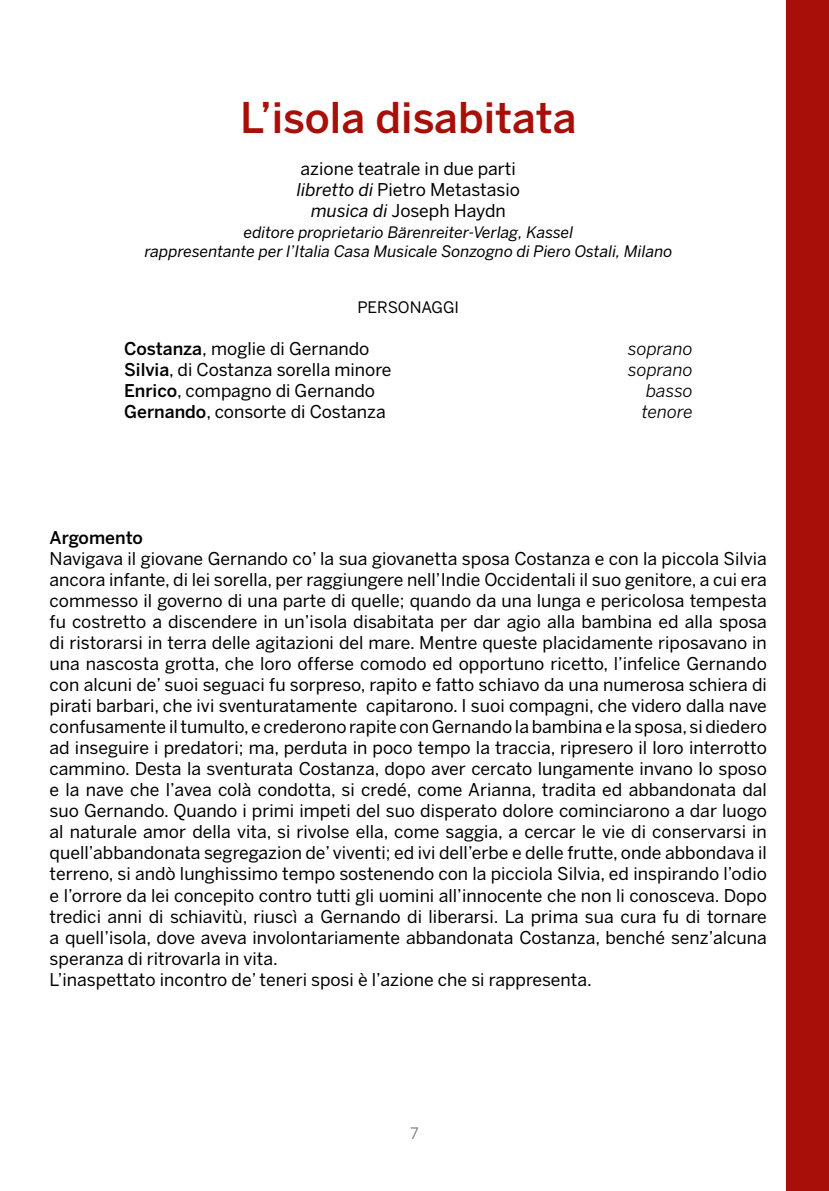
<style>
.page{position:relative;width:829px;height:1191px;background:#fff}
.page>*{position:absolute;margin:0;border:0;box-sizing:border-box;transform-origin:0 0}
.t1{font:500 42px "Benton Sans";color:#a90f09}
.t2{font:17.5px/21px "Benton Sans";color:#000;text-align:center}
.t3{font:italic 17.5px "Benton Sans";color:#000}
.t4{font:500 17.5px "Benton Sans";color:#000}
.t5{font:italic 15.75px/18.9px "Benton Sans";color:#000;text-align:center}
.t6{font:15.75px "Benton Sans";color:#000}
.t7{font:15.75px "Benton Sans";color:#878787}
.s1{font-style:italic}
.s2{font-weight:500}
</style>
<div class="page">
<div style="left:785px;top:0;width:43px;height:1191px;background:#a90f09"></div>
<h1 class="t1" style="left:240px;top:92px;width:338px">L’isola disabitata</h1>
<p class="t2" style="left:296px;top:157px;width:225px">azione teatrale in due parti <span class="s1">libretto di</span> Pietro Metastasio <span class="s1">musica di</span> Joseph Haydn</p>
<p class="t5" style="left:144px;top:222px;width:529px">editore proprietario Bärenreiter-Verlag, Kassel<br>rappresentante per l’Italia Casa Musicale Sonzogno di Piero Ostali, Milano</p>
<p class="t6" style="left:357px;top:298px;width:103px">PERSONAGGI</p>
<p class="t2" style="left:124px;top:338px;width:247px"><span class="s2">Costanza</span>, moglie di Gernando</p>
<p class="t3" style="left:628px;top:339px;width:66px">soprano</p>
<p class="t2" style="left:124px;top:359px;width:269px"><span class="s2">Silvia</span>, di Costanza sorella minore</p>
<p class="t3" style="left:628px;top:360px;width:66px">soprano</p>
<p class="t2" style="left:124px;top:380px;width:252px"><span class="s2">Enrico</span>, compagno di Gernando</p>
<p class="t3" style="left:646px;top:381px;width:48px">basso</p>
<p class="t2" style="left:124px;top:401px;width:263px"><span class="s2">Gernando</span>, consorte di Costanza</p>
<p class="t3" style="left:641px;top:402px;width:53px">tenore</p>
<p class="t4" style="left:50px;top:527px;width:95px">Argomento</p>
<p class="t2" style="left:50px;top:548px;width:718px;text-align:left">Navigava il giovane Gernando co’ la sua giovanetta sposa Costanza e con la piccola Silvia ancora infante, di lei sorella, per raggiungere nell’Indie Occidentali il suo genitore, a cui era commesso il governo di una parte di quelle; quando da una lunga e pericolosa tempesta fu costretto a discendere in un’isola disabitata per dar agio alla bambina ed alla sposa di ristorarsi in terra delle agitazioni del mare. Mentre queste placidamente riposavano in una nascosta grotta, che loro offerse comodo ed opportuno ricetto, l’infelice Gernando con alcuni de’ suoi seguaci fu sorpreso, rapito e fatto schiavo da una numerosa schiera di pirati barbari, che ivi sventuratamente capitarono. I suoi compagni, che videro dalla nave confusamente il tumulto, e crederono rapite con Gernando la bambina e la sposa, si diedero ad inseguire i predatori; ma, perduta in poco tempo la traccia, ripresero il loro interrotto cammino. Desta la sventurata Costanza, dopo aver cercato lungamente invano lo sposo e la nave che l’avea colà condotta, si credé, come Arianna, tradita ed abbandonata dal suo Gernando. Quando i primi impeti del suo disperato dolore cominciarono a dar luogo al naturale amor della vita, si rivolse ella, come saggia, a cercar le vie di conservarsi in quell’abbandonata segregazion de’ viventi; ed ivi dell’erbe e delle frutte, onde abbondava il terreno, si andò lunghissimo tempo sostenendo con la picciola Silvia, ed inspirando l’odio e l’orrore da lei concepito contro tutti gli uomini all’innocente che non li conosceva. Dopo tredici anni di schiavitù, riuscì a Gernando di liberarsi. La prima sua cura fu di tornare a quell’isola, dove aveva involontariamente abbandonata Costanza, benché senz’alcuna speranza di ritrovarla in vita.<br>L’inaspettato incontro de’ teneri sposi è l’azione che si rappresenta.</p>
<p class="t7" style="left:410px;top:1124px;width:10px">7</p>
</div>
